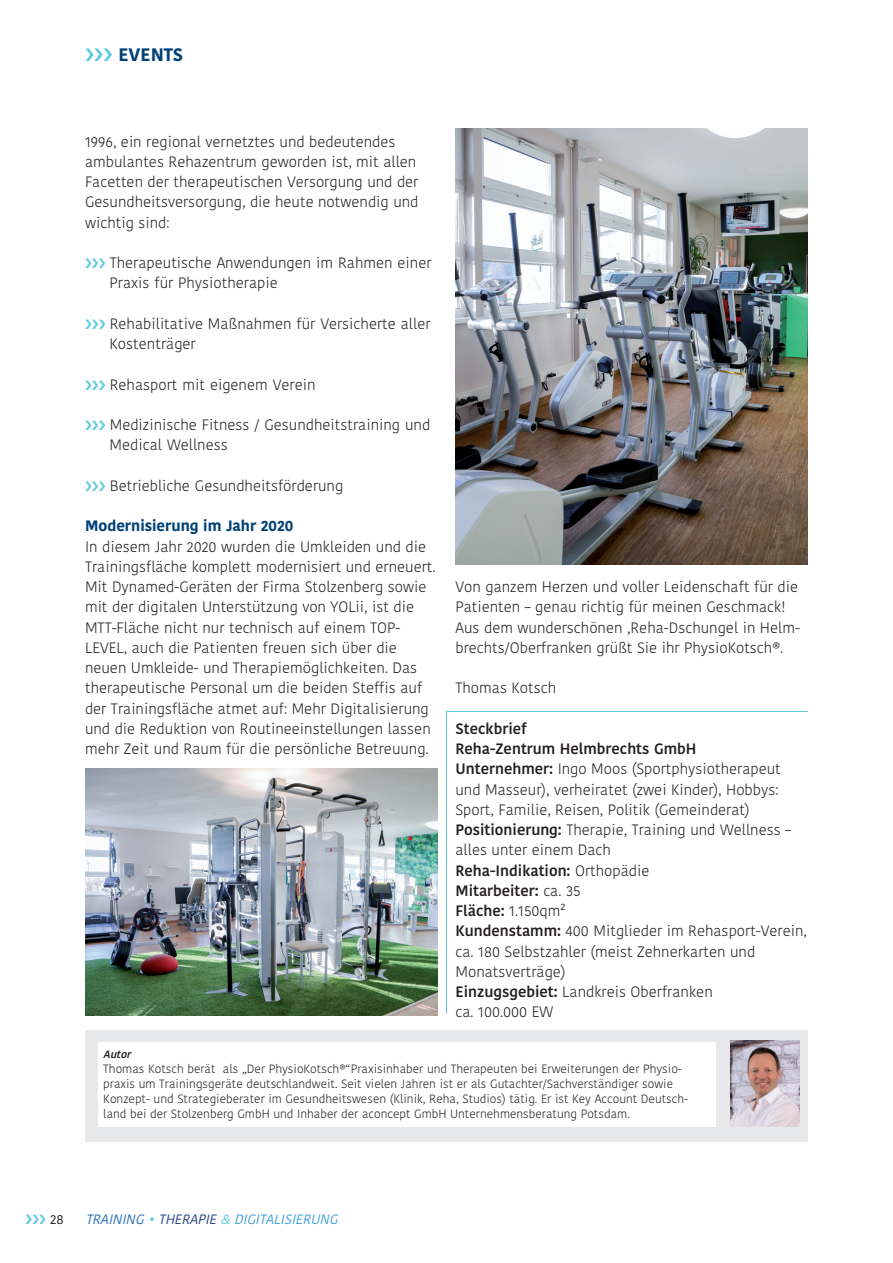
<style>
.page{position:relative;width:893px;height:1263px;background:#fff}
.page>*{position:absolute;margin:0;border:0;box-sizing:border-box;transform-origin:0 0}
.t1{font:700 18px "Kohinoor Telugu";color:#004276}
.t2{font:300 15px/20.2px "Kohinoor Telugu";color:#231f20}
.t3{font:700 15px "Kohinoor Telugu";color:#004276}
.t4{font:italic 13.5px "Kohinoor Telugu";color:#42a0d8}
.t5{font:13.5px "Kohinoor Telugu";color:#231f20}
.t6{font:300 12px/15px "Kohinoor Telugu";color:#231f20}
.t7{font:italic 600 10.5px "Kohinoor Telugu";color:#231f20}
.s1{font-weight:600}
.s2{color:#2970b4}
.s3{color:#5cc9df}
.s4{color:#274485}
</style>
<div class="page">
<div style="left:85px;top:1030px;width:723px;height:112px;background:#e7e8e9"></div>
<div style="left:98px;top:1042px;width:617px;height:85px;background:#fff"></div>
<img style="left:730px;top:1041px;width:69px;height:85px">
<img style="left:85px;top:768px;width:352px;height:248px">
<img style="left:455px;top:129px;width:353px;height:435px">
<hr style="left:446px;top:711px;width:1px;height:302px;background:#5cc9df">
<hr style="left:446px;top:711px;width:362px;height:1px;background:#5cc9df">
<p class="t1" style="left:118px;top:48px;width:66px">EVENTS</p>
<p class="t2" style="left:85px;top:132px;width:335px">1996, ein regional vernetztes und bedeutendes ambulantes Rehazentrum geworden ist, mit allen Facetten der therapeutischen Versorgung und der Gesundheitsversorgung, die heute notwendig und wichtig sind:</p>
<p class="t2" style="left:110px;top:254px;width:323px">Therapeutische Anwendungen im Rahmen einer<br>Praxis für Physiotherapie</p>
<p class="t2" style="left:110px;top:314px;width:322px">Rehabilitative Maßnahmen für Versicherte aller<br>Kostenträger</p>
<p class="t2" style="left:110px;top:375px;width:207px">Rehasport mit eigenem Verein</p>
<p class="t2" style="left:110px;top:416px;width:322px">Medizinische Fitness / Gesundheitstraining und<br>Medical Wellness</p>
<p class="t2" style="left:110px;top:476px;width:235px">Betriebliche Gesundheitsförderung</p>
<p class="t3" style="left:85px;top:520px;width:210px">Modernisierung im Jahr 2020</p>
<p class="t2" style="left:85px;top:537px;width:352px">In diesem Jahr 2020 wurden die Umkleiden und die Trainingsfläche komplett modernisiert und erneuert.<br>Mit Dynamed-Geräten der Firma Stolzenberg sowie mit der digitalen Unterstützung von YOLii, ist die MTT-Fläche nicht nur technisch auf einem TOP-LEVEL, auch die Patienten freuen sich über die neuen Umkleide- und Therapiemöglichkeiten. Das therapeutische Personal um die beiden Steffis auf der Trainingsfläche atmet auf: Mehr Digitalisierung und die Reduktion von Routineeinstellungen lassen mehr Zeit und Raum für die persönliche Betreuung.</p>
<p class="t2" style="left:455px;top:578px;width:346px">Von ganzem Herzen und voller Leidenschaft für die Patienten – genau richtig für meinen Geschmack!<br>Aus dem wunderschönen ‚Reha-Dschungel in Helm&shy;brechts/Oberfranken grüßt Sie ihr PhysioKotsch®.</p>
<p class="t2" style="left:455px;top:679px;width:102px">Thomas Kotsch</p>
<p class="t2" style="left:455px;top:719px;width:353px"><span class="s1">Steckbrief<br>Reha-Zentrum Helmbrechts GmbH<br>Unternehmer:</span> Ingo Moos (Sportphysiotherapeut und Masseur), verheiratet (zwei Kinder), Hobbys:<br>Sport, Familie, Reisen, Politik (Gemeinderat)<br><span class="s1">Positionierung:</span> Therapie, Training und Wellness – alles unter einem Dach<br><span class="s1">Reha-Indikation:</span> Orthopädie<br><span class="s1">Mitarbeiter:</span> ca. 35<br><span class="s1">Fläche:</span> 1.150qm²<br><span class="s1">Kundenstamm:</span> 400 Mitglieder im Rehasport-Verein, ca. 180 Selbstzahler (meist Zehnerkarten und Monatsverträge)<br><span class="s1">Einzugsgebiet:</span> Landkreis Oberfranken<br>ca. 100.000 EW</p>
<p class="t7" style="left:103px;top:1050px;width:31px">Autor</p>
<p class="t6" style="left:103px;top:1062px;width:586px">Thomas Kotsch berät als „Der PhysioKotsch®“Praxisinhaber und Therapeuten bei Erweiterungen der Physio&shy;praxis um Trainingsgeräte deutschlandweit. Seit vielen Jahren ist er als Gutachter/Sachverständiger sowie Konzept- und Strategieberater im Gesundheitswesen (Klinik, Reha, Studios) tätig. Er ist Key Account Deutsch&shy;land bei der Stolzenberg GmbH und Inhaber der aconcept GmbH Unternehmensberatung Potsdam.</p>
<p class="t5" style="left:50px;top:1214px;width:15px">28</p>
<p class="t4" style="left:86px;top:1214px;width:256px"><span class="s2">TRAINING</span> <span class="s3">•</span> <span class="s4">THERAPIE</span> <span class="s3">&amp;</span> DIGITALISIERUNG</p>
</div>
